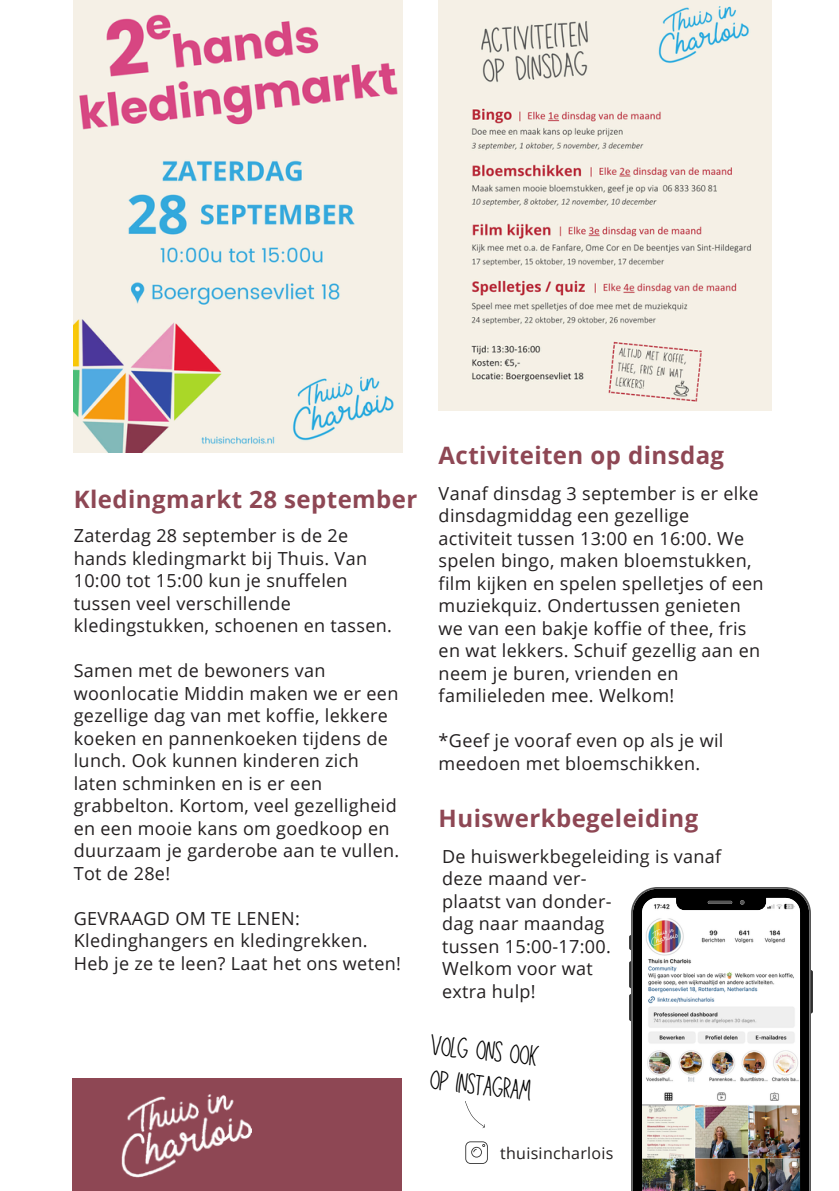
<style>
.page{position:relative;width:839px;height:1191px;background:#fff}
.page>*{position:absolute;margin:0;border:0;box-sizing:border-box;transform-origin:0 0}
.t1{font:25px/34.8px "Louisville";color:#000}
.t2{font:700 24px "Open Sans";letter-spacing:.02em;color:#8e4754}
.t3{font:18px/22.4px "Open Sans";letter-spacing:.02em;color:#231f20}
.t4{font:16px "Open Sans";letter-spacing:.02em;color:#231f20}
</style>
<div class="page">
<div style="left:72px;top:1078px;width:330px;height:113px;background:#8e4754"></div>
<img style="left:121px;top:1094px;width:130px;height:83px">
<img style="left:74px;top:0;width:328px;height:453px">
<img style="left:438px;top:0;width:333px;height:411px">
<svg style="left:465px;top:1141px;width:23px;height:23px"></svg>
<svg style="left:465px;top:1101px;width:20px;height:27px"></svg>
<svg style="left:629px;top:935px;width:2px;height:15px"></svg>
<svg style="left:629px;top:961px;width:2px;height:27px"></svg>
<svg style="left:629px;top:994px;width:2px;height:27px"></svg>
<svg style="left:811px;top:970px;width:1px;height:43px"></svg>
<img style="left:631px;top:887px;width:180px;height:304px">
<h2 class="t2" style="left:74px;top:482px;width:345px">Kledingmarkt 28 september</h2>
<h1 class="t3" style="left:74px;top:524px;width:320px">Zaterdag 28 september is de 2e hands kledingmarkt bij Thuis. Van<br>10:00 tot 15:00 kun je snuffelen tussen veel verschillende kledingstukken, schoenen en tassen.</h1>
<h2 class="t3" style="left:74px;top:659px;width:327px">Samen met de bewoners van woonlocatie Middin maken we er een gezellige dag van met koffie, lekkere koeken en pannenkoeken tijdens de lunch. Ook kunnen kinderen zich laten schminken en is er een grabbelton. Kortom, veel gezelligheid en een mooie kans om goedkoop en duurzaam je garderobe aan te vullen.<br>Tot de 28e!</h2>
<h2 class="t3" style="left:74px;top:907px;width:329px">GEVRAAGD OM TE LENEN:<br>Kledinghangers en kledingrekken.<br>Heb je ze te leen? Laat het ons weten!</h2>
<h2 class="t2" style="left:438px;top:439px;width:287px">Activiteiten op dinsdag</h2>
<h2 class="t3" style="left:438px;top:482px;width:326px">Vanaf dinsdag 3 september is er elke dinsdagmiddag een gezellige activiteit tussen 13:00 en 16:00. We spelen bingo, maken bloemstukken, film kijken en spelen spelletjes of een muziekquiz. Ondertussen genieten we van een bakje koffie of thee, fris en wat lekkers. Schuif gezellig aan en neem je buren, vrienden en familieleden mee. Welkom!</h2>
<h1 class="t3" style="left:438px;top:729px;width:286px">*Geef je vooraf even op als je wil meedoen met bloemschikken.</h1>
<h1 class="t2" style="left:438px;top:802px;width:261px">Huiswerkbegeleiding</h1>
<p class="t3" style="left:442px;top:844px;width:281px">De huiswerkbegeleiding is vanaf deze maand ver-<br>plaatst van donder-<br>dag naar maandag<br>tussen 15:00-17:00.<br>Welkom voor wat<br>extra hulp!</p>
<h2 class="t1" style="left:431px;top:1028px;width:112px;rotate:6deg">Volg ons ook op instagram</h2>
<p class="t4" style="left:500px;top:1142px;width:115px">thuisincharlois</p>
</div>
